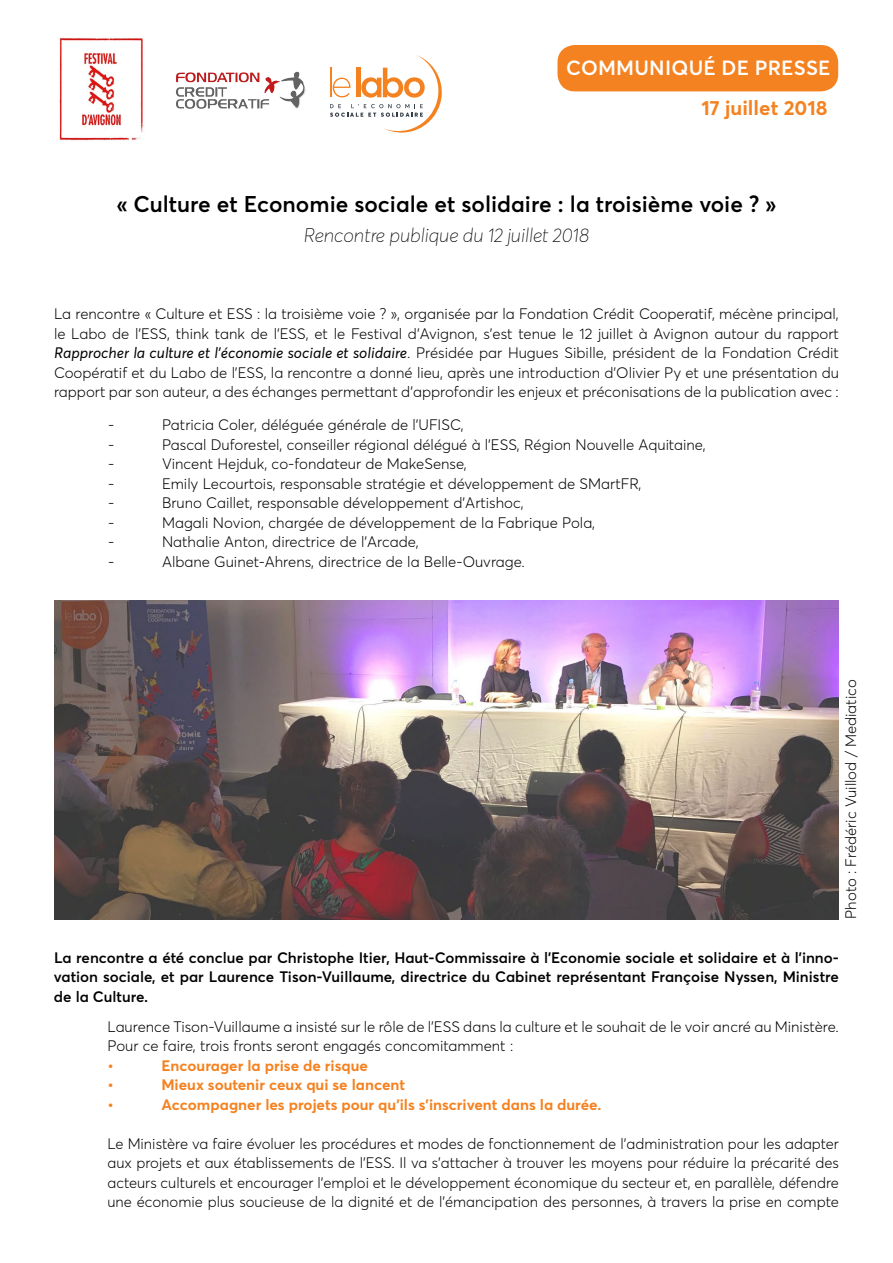
<style>
.page{position:relative;width:893px;height:1263px;background:#fff}
.page>*{position:absolute;margin:0;border:0;box-sizing:border-box;transform-origin:0 0}
.t1{font:600 22.5px "Averta Std";color:#000}
.t2{font:600 20.25px "Averta Std";letter-spacing:.01em;color:#fff}
.t3{font:700 20.25px "Averta Std";color:#f58220}
.t4{font:italic 100 19.5px "Averta Std";color:#000}
.t5{font:300 15px/19.5px "Averta Std";color:#000;text-align:justify}
.t6{font:600 15px/19.5px "Averta Std";color:#000;text-align:justify}
.t7{font:700 15px "Averta Std";color:#f58220}
.s1{font-weight:400;font-style:italic}
</style>
<div class="page">
<div style="left:557px;top:45px;width:281px;height:46px;background:#f58220;border-radius:17px"></div>
<svg style="left:330px;top:55px;width:112px;height:78px"></svg>
<img style="left:176px;top:71px;width:130px;height:38px">
<img style="left:59px;top:37px;width:84px;height:104px">
<img style="left:54px;top:601px;width:785px;height:318px">
<h2 class="t2" style="left:566px;top:55px;width:266px">Communiqué de presse</h2>
<h2 class="t3" style="left:701px;top:95px;width:127px">17 juillet 2018</h2>
<h1 class="t1" style="left:116px;top:190px;width:662px">« Culture et Economie sociale et solidaire : la troisième voie ? »</h1>
<h3 class="t4" style="left:304px;top:223px;width:287px">Rencontre publique du 12 juillet 2018</h3>
<p class="t5" style="left:54px;top:304px;width:786px">La rencontre « Culture et ESS : la troisième voie ? », organisée par la Fondation Crédit Cooperatif, mécène principal, le Labo de l’ESS, think tank de l’ESS, et le Festival d’Avignon, s’est tenue le 12 juillet à Avignon autour du rapport <span class="s1">Rapprocher la culture et l’économie sociale et solidaire</span>. Présidée par Hugues Sibille, président de la Fondation Crédit Coopératif et du Labo de l’ESS, la rencontre a donné lieu, après une introduction d’Olivier Py et une présentation du rapport par son auteur, a des échanges permettant d’approfondir les enjeux et préconisations de la publication avec :</p>
<p class="t5" style="left:108px;top:415px;width:8px">-</p>
<p class="t5" style="left:162px;top:415px;width:303px">Patricia Coler, déléguée générale de l’UFISC,</p>
<p class="t5" style="left:108px;top:434px;width:8px">-</p>
<p class="t5" style="left:162px;top:434px;width:545px">Pascal Duforestel, conseiller régional délégué à l’ESS, Région Nouvelle Aquitaine,</p>
<p class="t5" style="left:108px;top:454px;width:8px">-</p>
<p class="t5" style="left:162px;top:454px;width:306px">Vincent Hejduk, co-fondateur de MakeSense,</p>
<p class="t5" style="left:108px;top:473px;width:8px">-</p>
<p class="t5" style="left:162px;top:473px;width:481px">Emily Lecourtois, responsable stratégie et développement de SMartFR,</p>
<p class="t5" style="left:108px;top:493px;width:8px">-</p>
<p class="t5" style="left:162px;top:493px;width:363px">Bruno Caillet, responsable développement d’Artishoc,</p>
<p class="t5" style="left:108px;top:512px;width:8px">-</p>
<p class="t5" style="left:162px;top:512px;width:435px">Magali Novion, chargée de développement de la Fabrique Pola,</p>
<p class="t5" style="left:108px;top:532px;width:8px">-</p>
<p class="t5" style="left:162px;top:532px;width:258px">Nathalie Anton, directrice de l’Arcade,</p>
<p class="t5" style="left:108px;top:551px;width:8px">-</p>
<p class="t5" style="left:162px;top:551px;width:364px">Albane Guinet-Ahrens, directrice de la Belle-Ouvrage.</p>
<p class="t5" style="left:841px;top:918px;width:241px;rotate:-90deg">Photo : Frédéric Vuillod / Mediatico</p>
<p class="t6" style="left:54px;top:947px;width:786px">La rencontre a été conclue par Christophe Itier, Haut-Commissaire à l’Economie sociale et solidaire et à l’inno&shy;vation sociale, et par Laurence Tison-Vuillaume, directrice du Cabinet représentant Françoise Nyssen, M inistre de la Culture.</p>
<p class="t5" style="left:107px;top:1016px;width:733px">Laurence Tison-Vuillaume a insisté sur le rôle de l’ESS dans la culture et le souhait de le voir ancré au Ministère.<br>Pour ce faire, trois fronts seront engagés concomitamment :</p>
<p class="t7" style="left:107px;top:1056px;width:8px">•</p>
<p class="t7" style="left:161px;top:1056px;width:208px">Encourager la prise de risque</p>
<p class="t7" style="left:107px;top:1075px;width:8px">•</p>
<p class="t7" style="left:161px;top:1075px;width:245px">Mieux soutenir ceux qui se lancent</p>
<p class="t7" style="left:107px;top:1095px;width:8px">•</p>
<p class="t7" style="left:161px;top:1095px;width:442px">Accompagner les projets pour qu’ils s’inscrivent dans la durée.</p>
<p class="t5" style="left:107px;top:1133px;width:733px">Le Ministère va faire évoluer les procédures et modes de fonctionnement de l’administration pour les adapter aux projets et aux établissements de l’ESS. Il va s’attacher à trouver les moyens pour réduire la précarité des acteurs culturels et encourager l’emploi et le développement économique du secteur et, en parallèle, défendre une économie plus soucieuse de la dignité et de l’émancipation des personnes, à travers la prise en compte</p>
</div>
